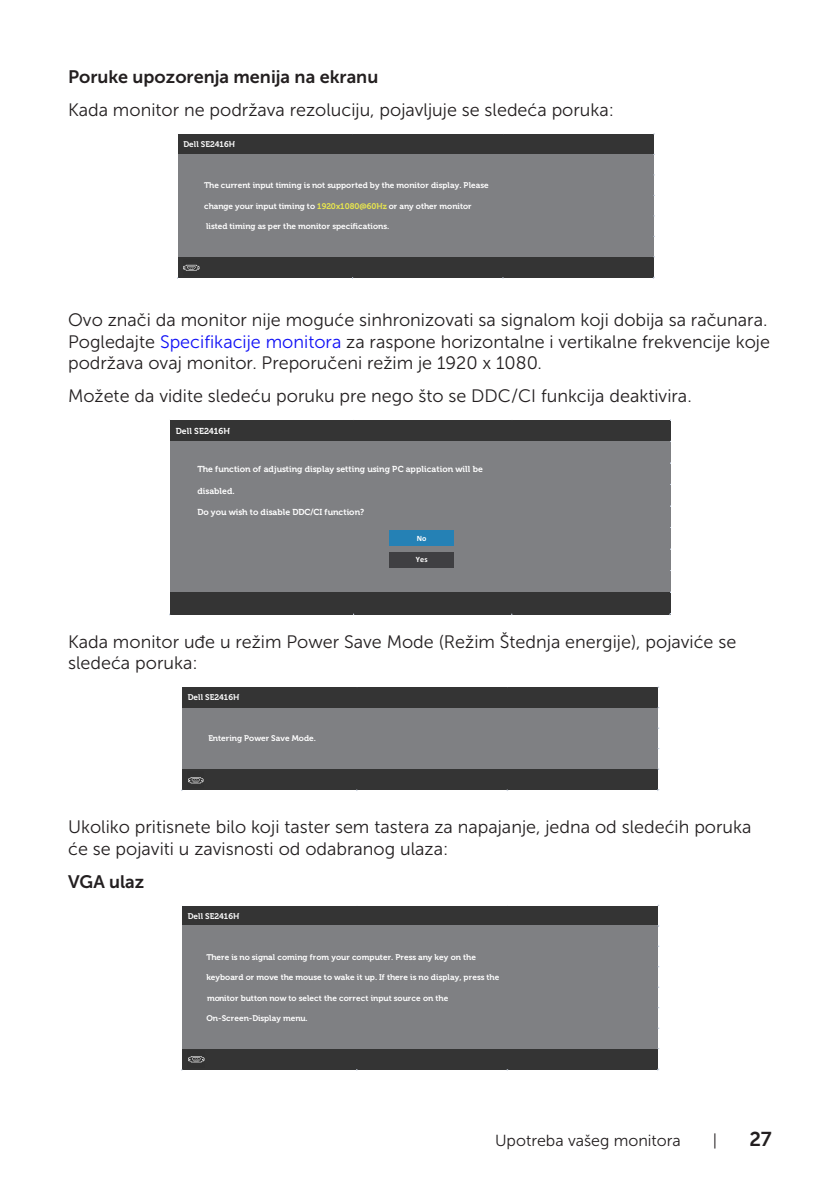
<style>
.page{position:relative;width:840px;height:1191px;background:#fff}
.page>*{position:absolute;margin:0;border:0;box-sizing:border-box;transform-origin:0 0}
.t1{font:20px "Museo Sans For Dell 700";color:#231f20}
.text{font:18px/21.6px "Museo Sans For Dell 300";color:#231f20}
.text-2{font:18px "Museo Sans For Dell 700";color:#231f20}
.t2{font:16px "Museo Sans For Dell 300";color:#231f20}
.t3{font:700 8.6px "Museo For Dell";letter-spacing:.005em;color:#fff}
.t4{font:700 8.2px "Museo For Dell";letter-spacing:.005em;color:#fff}
.t5{font:700 8px "Calibri";color:#fff}
.s1{color:#eae84d}
.s2{color:#1111f6}
</style>
<div class="page">
<div style="left:178px;top:134px;width:475px;height:21px;background:#343434"></div>
<div style="left:178px;top:154px;width:475px;height:103px;background:#7f8083"></div>
<div style="left:178px;top:257px;width:475px;height:21px;background:#343434"></div>
<img style="left:183px;top:264px;width:16px;height:7px">
<div style="left:170px;top:420px;width:500px;height:22px;background:#343434"></div>
<div style="left:170px;top:441px;width:500px;height:151px;background:#7f8083"></div>
<div style="left:170px;top:592px;width:500px;height:22px;background:#343434"></div>
<div style="left:389px;top:530px;width:64px;height:15px;background:#2581b5"></div>
<div style="left:389px;top:552px;width:64px;height:15px;background:#3f3f42"></div>
<div style="left:182px;top:687px;width:475px;height:21px;background:#343434"></div>
<div style="left:182px;top:707px;width:475px;height:62px;background:#7f8083"></div>
<div style="left:182px;top:769px;width:475px;height:21px;background:#343434"></div>
<img style="left:188px;top:777px;width:16px;height:7px">
<div style="left:182px;top:905px;width:475px;height:21px;background:#343434"></div>
<div style="left:182px;top:925px;width:475px;height:124px;background:#7f8083"></div>
<div style="left:182px;top:1048px;width:475px;height:21px;background:#343434"></div>
<img style="left:188px;top:1056px;width:16px;height:7px">
<p class="text-2" style="left:68px;top:67px;width:311px">Poruke upozorenja menija na ekranu</p>
<p class="text" style="left:68px;top:99px;width:547px">Kada monitor ne podržava rezoluciju, pojavljuje se sledeća poruka:</p>
<p class="t4" style="left:183px;top:140px;width:53px">Dell SE2416H</p>
<p class="t4" style="left:204px;top:181px;width:286px">The current input timing is not supported by the monitor display. Please</p>
<p class="t4" style="left:204px;top:201px;width:269px">change your input timing to <span class="s1">1920x1080@60Hz</span> or any other monitor</p>
<p class="t4" style="left:206px;top:222px;width:184px">listed timing as per the monitor specifications.</p>
<p class="text" style="left:68px;top:309px;width:703px">Ovo znači da monitor nije moguće sinhronizovati sa signalom koji dobija sa računara.<br>Pogledajte <span class="s2">Specifikacije monitora</span> za raspone horizontalne i vertikalne frekvencije koje podržava ovaj monitor. Preporučeni režim je 1920 x 1080.</p>
<p class="text" style="left:68px;top:385px;width:625px">Možete da vidite sledeću poruku pre nego što se DDC/CI funkcija deaktivira.</p>
<p class="t3" style="left:176px;top:426px;width:56px">Dell SE2416H</p>
<p class="t3" style="left:197px;top:464px;width:287px">The function of adjusting display setting using PC application will be</p>
<p class="t3" style="left:197px;top:507px;width:168px">Do you wish to disable DDC/CI function?</p>
<p class="t5" style="left:416px;top:533px;width:11px">No</p>
<p class="t5" style="left:415px;top:555px;width:13px">Yes</p>
<p class="t3" style="left:197px;top:486px;width:39px">disabled.</p>
<p class="text" style="left:68px;top:631px;width:669px">Kada monitor uđe u režim Power Save Mode (Režim Štednja energije), pojaviće se sledeća poruka:</p>
<p class="t4" style="left:188px;top:693px;width:53px">Dell SE2416H</p>
<p class="t4" style="left:208px;top:734px;width:109px">Entering Power Save Mode.</p>
<p class="text" style="left:68px;top:816px;width:684px">Ukoliko pritisnete bilo koji taster sem tastera za napajanje, jedna od sledećih poruka će se pojaviti u zavisnosti od odabranog ulaza:</p>
<p class="text-2" style="left:68px;top:871px;width:78px">VGA ulaz</p>
<p class="t4" style="left:188px;top:911px;width:53px">Dell SE2416H</p>
<p class="t4" style="left:206px;top:952px;width:271px">There is no signal coming from your computer. Press any key on the</p>
<p class="t4" style="left:206px;top:972px;width:294px">keyboard or move the mouse to wake it up. If there is no display, press the</p>
<p class="t4" style="left:207px;top:993px;width:242px">monitor button now to select the correct input source on the</p>
<p class="t4" style="left:206px;top:1013px;width:103px">On-Screen-Display menu.</p>
<p class="t2" style="left:494px;top:1131px;width:187px">Upotreba vašeg monitora</p>
<p class="t2" style="left:712px;top:1131px;width:6px">|</p>
<p class="t1" style="left:749px;top:1127px;width:24px">27</p>
</div>
